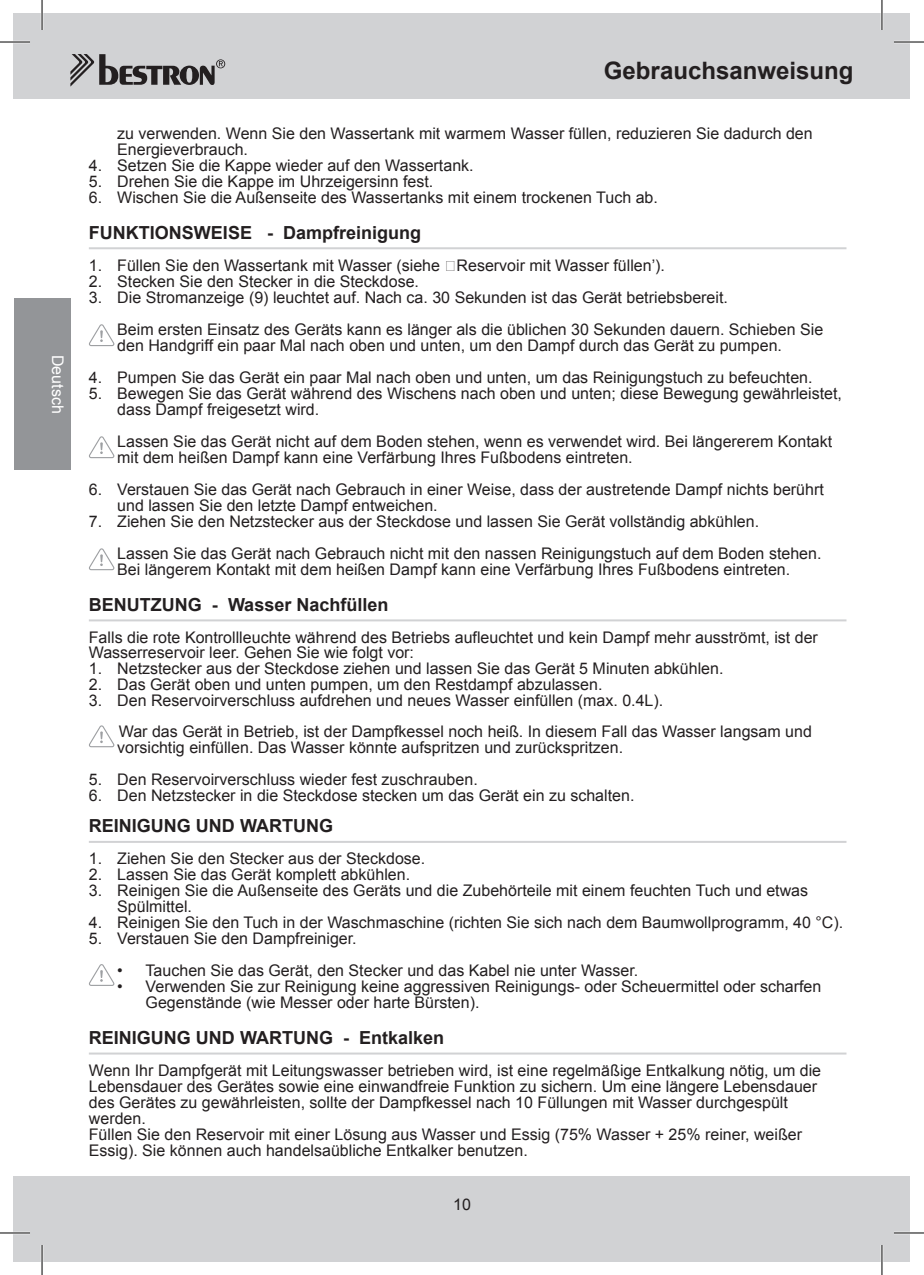
<style>
.page{position:relative;width:924px;height:1275px;background:#fff}
.page>*{position:absolute;margin:0;border:0;box-sizing:border-box;transform-origin:0 0}
.t1{font:700 24px "Arial";color:#231f20}
.t2{font:700 18px "Arial";color:#231f20}
.t3{font:16px/16px "Arial";color:#231f20}
.t4{font:16px "Arial";color:#fff}
</style>
<div class="page">
<div style="left:14px;top:14px;width:895px;height:85px;background:#d1d2d4"></div>
<div style="left:14px;top:1176px;width:895px;height:85px;background:#d1d2d4"></div>
<svg style="left:70px;top:54px;width:155px;height:33px"></svg>
<div style="left:14px;top:298px;width:56px;height:172px;background:#939598"></div>
<hr style="left:89px;top:247px;width:757px;height:2px;background:#d1d2d4">
<hr style="left:89px;top:619px;width:757px;height:2px;background:#d1d2d4">
<hr style="left:89px;top:841px;width:757px;height:2px;background:#d1d2d4">
<hr style="left:89px;top:1052px;width:757px;height:2px;background:#d1d2d4">
<svg style="left:89px;top:324px;width:25px;height:22px"></svg>
<svg style="left:89px;top:436px;width:25px;height:22px"></svg>
<svg style="left:89px;top:548px;width:25px;height:22px"></svg>
<svg style="left:89px;top:725px;width:25px;height:22px"></svg>
<svg style="left:89px;top:964px;width:25px;height:22px"></svg>
<hr style="left:0;top:41px;width:30px;height:2px;background:#fff">
<hr style="left:893px;top:41px;width:30px;height:2px;background:#fff">
<hr style="left:0;top:1231px;width:30px;height:3px;background:#fff">
<hr style="left:893px;top:1231px;width:30px;height:3px;background:#fff">
<hr style="left:41px;top:0;width:2px;height:30px;background:#fff">
<hr style="left:41px;top:1245px;width:2px;height:30px;background:#fff">
<hr style="left:880px;top:0;width:2px;height:30px;background:#fff">
<hr style="left:880px;top:1245px;width:2px;height:30px;background:#fff">
<hr style="left:0;top:42px;width:30px;height:1px;background:#000">
<hr style="left:893px;top:42px;width:30px;height:1px;background:#000">
<hr style="left:0;top:1232px;width:30px;height:1px;background:#000">
<hr style="left:893px;top:1232px;width:30px;height:1px;background:#000">
<hr style="left:42px;top:0;width:1px;height:30px;background:#000">
<hr style="left:42px;top:1245px;width:1px;height:30px;background:#000">
<hr style="left:881px;top:0;width:1px;height:30px;background:#000">
<hr style="left:881px;top:1245px;width:1px;height:30px;background:#000">
<p class="t4" style="left:68px;top:355px;width:60px;rotate:90deg">Deutsch</p>
<h1 class="t1" style="left:603px;top:62px;width:251px">GEBRAUCHSANWEISUNG</h1>
<p class="t3" style="left:117px;top:125px;width:696px">zu verwenden. Wenn Sie den Wassertank mit warmem Wasser füllen, reduzieren Sie dadurch den<br>Energieverbrauch.</p>
<p class="t3" style="left:89px;top:157px;width:386px">4. Setzen Sie die Kappe wieder auf den Wassertank.</p>
<p class="t3" style="left:89px;top:173px;width:346px">5. Drehen Sie die Kappe im Uhrzeigersinn fest.</p>
<p class="t3" style="left:89px;top:189px;width:570px">6. Wischen Sie die Außenseite des Wassertanks mit einem trockenen Tuch ab.</p>
<p class="t2" style="left:89px;top:226px;width:334px">FUNKTIONSWEISE - DAMPFREINIGUNG</p>
<p class="t3" style="left:89px;top:257px;width:577px">1. Füllen Sie den Wassertank mit Wasser (siehe ฀Reservoir mit Wasser füllen’).</p>
<p class="t3" style="left:89px;top:273px;width:331px">2. Stecken Sie den Stecker in die Steckdose.</p>
<p class="t3" style="left:117px;top:281px;width:707px;line-height:32px;text-indent:-28px">3. Die Stromanzeige (9) leuchtet auf. Nach ca. 30 Sekunden ist das Gerät betriebsbereit.<br>Beim ersten Einsatz des Geräts kann es länger als die üblichen 30 Sekunden dauern. Schieben Sie</p>
<p class="t3" style="left:117px;top:337px;width:666px">den Handgriff ein paar Mal nach oben und unten, um den Dampf durch das Gerät zu pumpen.</p>
<p class="t3" style="left:89px;top:369px;width:725px">4. Pumpen Sie das Gerät ein paar Mal nach oben und unten, um das Reinigungstuch zu befeuchten.</p>
<p class="t3" style="left:117px;top:385px;width:726px;text-indent:-28px">5. Bewegen Sie das Gerät während des Wischens nach oben und unten; diese Bewegung gewährleistet, dass Dampf freigesetzt wird.</p>
<p class="t3" style="left:117px;top:433px;width:716px">Lassen Sie das Gerät nicht auf dem Boden stehen, wenn es verwendet wird. Bei längererem Kontakt mit dem heißen Dampf kann eine Verfärbung Ihres Fußbodens eintreten.</p>
<p class="t3" style="left:117px;top:481px;width:707px;text-indent:-28px">6. Verstauen Sie das Gerät nach Gebrauch in einer Weise, dass der austretende Dampf nichts berührt und lassen Sie den letzte Dampf entweichen.</p>
<p class="t3" style="left:117px;top:505px;width:705px;line-height:32px;text-indent:-28px">7. Ziehen Sie den Netzstecker aus der Steckdose und lassen Sie Gerät vollständig abkühlen.<br>Lassen Sie das Gerät nach Gebrauch nicht mit den nassen Reinigungstuch auf dem Boden stehen.</p>
<p class="t3" style="left:117px;top:561px;width:674px">Bei längerem Kontakt mit dem heißen Dampf kann eine Verfärbung Ihres Fußbodens eintreten.</p>
<p class="t2" style="left:89px;top:598px;width:301px">BENUTZUNG - WASSER NACHFÜLLEN</p>
<p class="t3" style="left:89px;top:629px;width:730px">Falls die rote Kontrollleuchte während des Betriebs aufleuchtet und kein Dampf mehr ausströmt, ist der<br>Wasserreservoir leer. Gehen Sie wie folgt vor:</p>
<p class="t3" style="left:89px;top:660px;width:636px">1. Netzstecker aus der Steckdose ziehen und lassen Sie das Gerät 5 Minuten abkühlen.</p>
<p class="t3" style="left:89px;top:676px;width:515px">2. Das Gerät oben und unten pumpen, um den Restdampf abzulassen.</p>
<p class="t3" style="left:119px;top:684px;width:694px;line-height:31.6px;text-indent:-30px">3. Den Reservoirverschluss aufdrehen und neues Wasser einfüllen (max. 0.4L).<br>War das Gerät in Betrieb, ist der Dampfkessel noch heiß. In diesem Fall das Wasser langsam und</p>
<p class="t3" style="left:117px;top:739px;width:507px">vorsichtig einfüllen. Das Wasser könnte aufspritzen und zurückspritzen.</p>
<p class="t3" style="left:89px;top:771px;width:390px">5. Den Reservoirverschluss wieder fest zuschrauben.</p>
<p class="t3" style="left:89px;top:787px;width:547px">6. Den Netzstecker in die Steckdose stecken um das Gerät ein zu schalten.</p>
<p class="t2" style="left:89px;top:819px;width:245px">REINIGUNG UND WARTUNG</p>
<p class="t3" style="left:89px;top:850px;width:338px">1. Ziehen Sie den Stecker aus der Steckdose.</p>
<p class="t3" style="left:89px;top:866px;width:322px">2. Lassen Sie das Gerät komplett abkühlen.</p>
<p class="t3" style="left:117px;top:882px;width:692px;text-indent:-28px">3. Reinigen Sie die Außenseite des Geräts und die Zubehörteile mit einem feuchten Tuch und etwas<br>Spülmittel.</p>
<p class="t3" style="left:89px;top:914px;width:755px">4. Reinigen Sie den Tuch in der Waschmaschine (richten Sie sich nach dem Baumwollprogramm, 40 °C).</p>
<p class="t3" style="left:89px;top:930px;width:269px">5. Verstauen Sie den Dampfreiniger.</p>
<p class="t3" style="left:117px;top:962px;width:522px">• Tauchen Sie das Gerät, den Stecker und das Kabel nie unter Wasser.</p>
<p class="t3" style="left:145px;top:978px;width:677px;text-indent:-28px">• Verwenden Sie zur Reinigung keine aggressiven Reinigungs- oder Scheuermittel oder scharfen<br>Gegenstände (wie Messer oder harte Bürsten).</p>
<p class="t2" style="left:89px;top:1031px;width:357px">REINIGUNG UND WARTUNG - ENTKALKEN</p>
<p class="t3" style="left:89px;top:1062px;width:733px">Wenn Ihr Dampfgerät mit Leitungswasser betrieben wird, ist eine regelmäßige Entkalkung nötig, um die Lebensdauer des Gerätes sowie eine einwandfreie Funktion zu sichern. Um eine längere Lebensdauer des Gerätes zu gewährleisten, sollte der Dampfkessel nach 10 Füllungen mit Wasser durchgespült werden.<br>Füllen Sie den Reservoir mit einer Lösung aus Wasser und Essig (75% Wasser + 25% reiner, weißer Essig). Sie können auch handelsaübliche Entkalker benutzen.</p>
<p class="t3" style="left:453px;top:1197px;width:19px">10</p>
</div>
